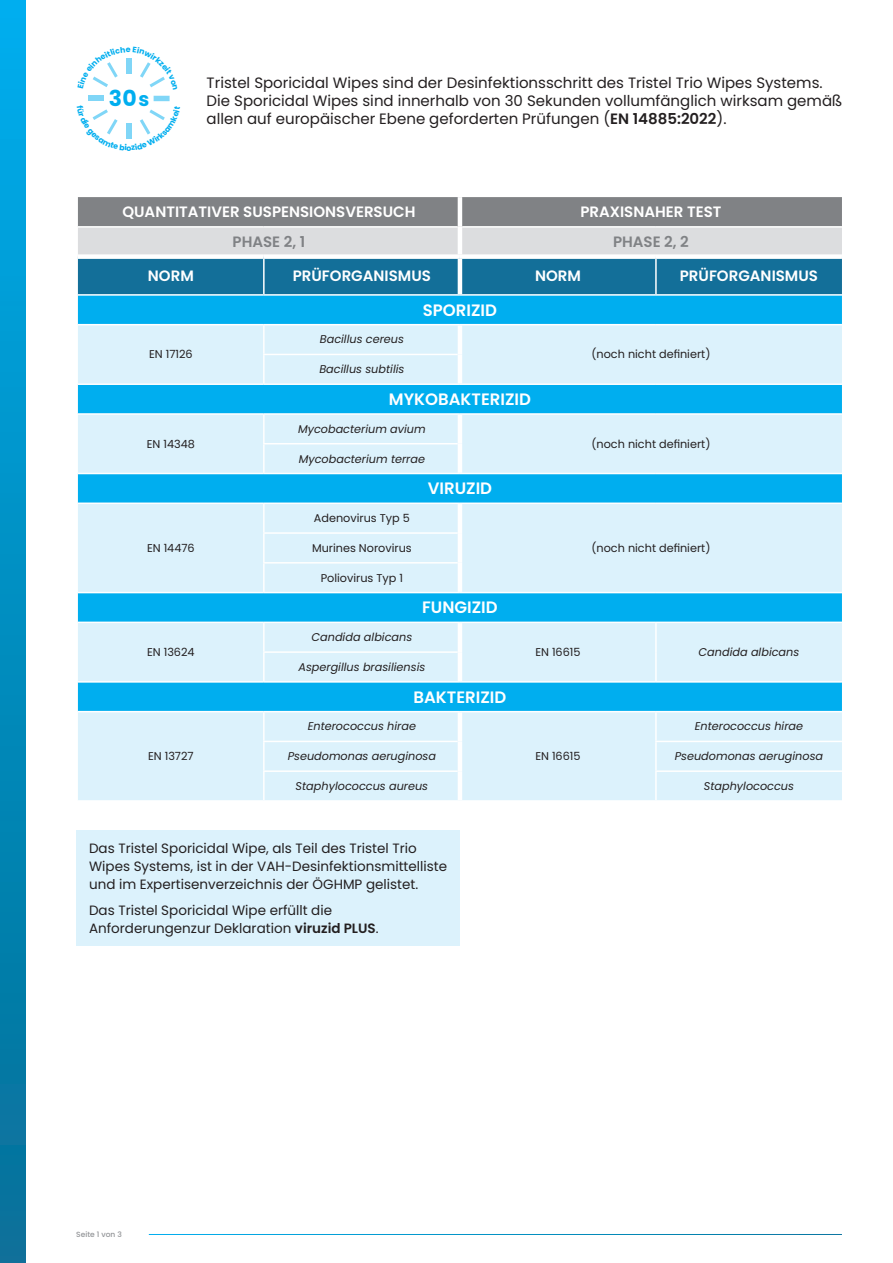
<style>
.page{position:relative;width:893px;height:1263px;background:#fff}
.page>*{position:absolute;margin:0;border:0;box-sizing:border-box;transform-origin:0 0}
.t1{font:700 21.9px "Poppins";color:#00aeef}
.t2{font:600 16.5px "Poppins";color:#fff}
.t3{font:15px/18px "Poppins";color:#231f20}
.t4{font:600 15px "Poppins";color:#fff}
.t5{font:600 15px "Poppins";color:#808285}
.t6{font:13.5px/18px "Poppins";color:#231f20}
.t7{font:italic 11.25px "Poppins";color:#231f20}
.t8{font:11.25px "Poppins";color:#231f20}
.t9{font:500 7.5px "Poppins";color:#939598}
.s1{font-size:19.5px}
.s2{font-weight:600}
</style>
<div class="page">
<div style="left:76px;top:831px;width:384px;height:115px;background:#dcf2fc"></div>
<svg style="left:78px;top:197px;width:764px;height:97px;background:#7095a6"></svg>
<div style="left:78px;top:296px;width:764px;height:28px;background:#00aeef"></div>
<svg style="left:78px;top:325px;width:764px;height:475px;background:#a6e1f8"></svg>
<hr style="left:263px;top:259px;width:2px;height:35px;background:#fff">
<hr style="left:655px;top:259px;width:2px;height:35px;background:#fff">
<hr style="left:263px;top:325px;width:2px;height:29px;background:#fff">
<hr style="left:263px;top:354px;width:195px;height:1px;background:#fff">
<hr style="left:263px;top:355px;width:2px;height:28px;background:#fff">
<hr style="left:78px;top:383px;width:186px;height:2px;background:#fff">
<hr style="left:264px;top:383px;width:196px;height:2px;background:#fff">
<hr style="left:460px;top:383px;width:196px;height:2px;background:#fff">
<hr style="left:656px;top:383px;width:186px;height:2px;background:#fff">
<hr style="left:78px;top:413px;width:186px;height:2px;background:#fff">
<hr style="left:264px;top:413px;width:196px;height:2px;background:#fff">
<hr style="left:263px;top:415px;width:2px;height:28px;background:#fff">
<hr style="left:460px;top:413px;width:196px;height:2px;background:#fff">
<hr style="left:656px;top:413px;width:186px;height:2px;background:#fff">
<hr style="left:263px;top:443px;width:195px;height:1px;background:#fff">
<hr style="left:263px;top:444px;width:2px;height:29px;background:#fff">
<hr style="left:78px;top:473px;width:186px;height:1px;background:#fff">
<hr style="left:264px;top:473px;width:196px;height:1px;background:#fff">
<hr style="left:460px;top:473px;width:196px;height:1px;background:#fff">
<hr style="left:656px;top:473px;width:186px;height:1px;background:#fff">
<hr style="left:78px;top:502px;width:186px;height:2px;background:#fff">
<hr style="left:264px;top:502px;width:196px;height:2px;background:#fff">
<hr style="left:263px;top:504px;width:2px;height:28px;background:#fff">
<hr style="left:460px;top:502px;width:196px;height:2px;background:#fff">
<hr style="left:656px;top:502px;width:186px;height:2px;background:#fff">
<hr style="left:263px;top:532px;width:195px;height:2px;background:#fff">
<hr style="left:263px;top:534px;width:2px;height:28px;background:#fff">
<hr style="left:263px;top:562px;width:195px;height:1px;background:#fff">
<hr style="left:263px;top:563px;width:2px;height:29px;background:#fff">
<hr style="left:78px;top:592px;width:186px;height:1px;background:#fff">
<hr style="left:264px;top:592px;width:196px;height:1px;background:#fff">
<hr style="left:460px;top:592px;width:196px;height:1px;background:#fff">
<hr style="left:656px;top:592px;width:186px;height:1px;background:#fff">
<hr style="left:78px;top:622px;width:186px;height:1px;background:#fff">
<hr style="left:264px;top:622px;width:196px;height:1px;background:#fff">
<hr style="left:263px;top:623px;width:2px;height:28px;background:#fff">
<hr style="left:460px;top:622px;width:196px;height:1px;background:#fff">
<hr style="left:656px;top:622px;width:186px;height:1px;background:#fff">
<hr style="left:655px;top:623px;width:2px;height:29px;background:#fff">
<hr style="left:263px;top:651px;width:195px;height:2px;background:#fff">
<hr style="left:263px;top:653px;width:2px;height:28px;background:#fff">
<hr style="left:655px;top:652px;width:2px;height:29px;background:#fff">
<hr style="left:78px;top:681px;width:186px;height:2px;background:#fff">
<hr style="left:264px;top:681px;width:196px;height:2px;background:#fff">
<hr style="left:460px;top:681px;width:196px;height:2px;background:#fff">
<hr style="left:656px;top:681px;width:186px;height:2px;background:#fff">
<hr style="left:78px;top:711px;width:186px;height:1px;background:#fff">
<hr style="left:264px;top:711px;width:196px;height:1px;background:#fff">
<hr style="left:263px;top:712px;width:2px;height:29px;background:#fff">
<hr style="left:460px;top:711px;width:196px;height:1px;background:#fff">
<hr style="left:656px;top:711px;width:186px;height:1px;background:#fff">
<hr style="left:655px;top:712px;width:2px;height:29px;background:#fff">
<hr style="left:263px;top:741px;width:195px;height:1px;background:#fff">
<hr style="left:263px;top:742px;width:2px;height:28px;background:#fff">
<hr style="left:655px;top:741px;width:187px;height:1px;background:#fff">
<hr style="left:655px;top:742px;width:2px;height:28px;background:#fff">
<hr style="left:263px;top:770px;width:195px;height:2px;background:#fff">
<hr style="left:263px;top:772px;width:2px;height:28px;background:#fff">
<hr style="left:655px;top:770px;width:187px;height:2px;background:#fff">
<hr style="left:655px;top:772px;width:2px;height:28px;background:#fff">
<hr style="left:78px;top:226px;width:186px;height:2px;background:#fff">
<hr style="left:264px;top:226px;width:194px;height:2px;background:#fff">
<hr style="left:462px;top:226px;width:194px;height:2px;background:#fff">
<hr style="left:656px;top:226px;width:186px;height:2px;background:#fff">
<div style="left:78px;top:254px;width:186px;height:5px;background:#fff"></div>
<div style="left:264px;top:254px;width:196px;height:5px;background:#fff"></div>
<div style="left:460px;top:254px;width:196px;height:5px;background:#fff"></div>
<div style="left:656px;top:254px;width:186px;height:5px;background:#fff"></div>
<hr style="left:458px;top:197px;width:4px;height:30px;background:#fff">
<hr style="left:458px;top:227px;width:4px;height:27px;background:#fff">
<hr style="left:458px;top:259px;width:4px;height:35px;background:#fff">
<hr style="left:458px;top:325px;width:4px;height:29px;background:#fff">
<hr style="left:458px;top:354px;width:4px;height:29px;background:#fff">
<hr style="left:458px;top:415px;width:4px;height:29px;background:#fff">
<hr style="left:458px;top:444px;width:4px;height:29px;background:#fff">
<hr style="left:458px;top:504px;width:4px;height:29px;background:#fff">
<hr style="left:458px;top:533px;width:4px;height:30px;background:#fff">
<hr style="left:458px;top:563px;width:4px;height:29px;background:#fff">
<hr style="left:458px;top:623px;width:4px;height:29px;background:#fff">
<hr style="left:458px;top:652px;width:4px;height:29px;background:#fff">
<hr style="left:458px;top:712px;width:4px;height:29px;background:#fff">
<hr style="left:458px;top:741px;width:4px;height:30px;background:#fff">
<hr style="left:458px;top:771px;width:4px;height:29px;background:#fff">
<div style="left:0;top:0;width:26px;height:1263px;background:linear-gradient(to bottom,#00adec,#056f96)"></div>
<div style="left:88px;top:96px;width:16px;height:5px;background:#80d6f7"></div>
<div style="left:154px;top:96px;width:16px;height:5px;background:#80d6f7"></div>
<svg style="left:93px;top:58px;width:72px;height:30px"></svg>
<svg style="left:92px;top:109px;width:73px;height:30px"></svg>
<h1 class="t1" style="left:109px;top:89px;width:42px">30 <span class="s1">s</span></h1>
<p class="t3" style="left:207px;top:74px;width:637px">Tristel Sporicidal Wipes sind der Desinfektionsschritt des Tristel Trio Wipes Systems.<br>Die Sporicidal Wipes sind innerhalb von 30 Sekunden vollumfänglich wirksam gemäß allen auf europäischer Ebene geforderten Prüfungen (<span class="s2">EN 14885:2022</span>).</p>
<h3 class="t4" style="left:122px;top:203px;width:295px">QUANTITATIVER SUSPENSIONSVERSUCH</h3>
<h3 class="t4" style="left:580px;top:203px;width:143px">PRAXISNAHER TEST</h3>
<h3 class="t5" style="left:233px;top:233px;width:74px">PHASE 2, 1</h3>
<h3 class="t5" style="left:613px;top:233px;width:77px">PHASE 2, 2</h3>
<h3 class="t4" style="left:148px;top:267px;width:47px">NORM</h3>
<h3 class="t4" style="left:293px;top:267px;width:140px">PRÜFORGANISMUS</h3>
<h3 class="t4" style="left:535px;top:267px;width:47px">NORM</h3>
<h3 class="t4" style="left:680px;top:267px;width:140px">PRÜFORGANISMUS</h3>
<h2 class="t2" style="left:423px;top:300px;width:76px">SPORIZID</h2>
<p class="t8" style="left:149px;top:348px;width:45px">EN 17126</p>
<p class="t7" style="left:320px;top:335px;width:86px">Bacillus cereus</p>
<p class="t8" style="left:591px;top:348px;width:120px">(noch nicht definiert)</p>
<p class="t7" style="left:319px;top:365px;width:87px">Bacillus subtilis</p>
<h2 class="t2" style="left:389px;top:389px;width:143px">MYKOBAKTERIZID</h2>
<p class="t8" style="left:147px;top:437px;width:50px">EN 14348</p>
<p class="t7" style="left:298px;top:424px;width:129px">Mycobacterium avium</p>
<p class="t8" style="left:591px;top:437px;width:120px">(noch nicht definiert)</p>
<p class="t7" style="left:299px;top:454px;width:128px">Mycobacterium terrae</p>
<h2 class="t2" style="left:428px;top:478px;width:66px">VIRUZID</h2>
<p class="t8" style="left:147px;top:541px;width:49px">EN 14476</p>
<p class="t8" style="left:314px;top:511px;width:98px">Adenovirus Typ 5</p>
<p class="t8" style="left:312px;top:541px;width:101px">Murines Norovirus</p>
<p class="t8" style="left:591px;top:541px;width:120px">(noch nicht definiert)</p>
<p class="t8" style="left:321px;top:571px;width:84px">Poliovirus Typ 1</p>
<h2 class="t2" style="left:422px;top:598px;width:77px">FUNGIZID</h2>
<p class="t7" style="left:312px;top:632px;width:102px">Candida albicans</p>
<p class="t8" style="left:147px;top:645px;width:49px">EN 13624</p>
<p class="t8" style="left:535px;top:645px;width:47px">EN 16615</p>
<p class="t7" style="left:699px;top:647px;width:102px">Candida albicans</p>
<p class="t7" style="left:298px;top:662px;width:128px">Aspergillus brasiliensis</p>
<h2 class="t2" style="left:414px;top:687px;width:94px">BAKTERIZID</h2>
<p class="t7" style="left:308px;top:722px;width:110px">Enterococcus hirae</p>
<p class="t7" style="left:695px;top:722px;width:110px">Enterococcus hirae</p>
<p class="t8" style="left:148px;top:750px;width:47px">EN 13727</p>
<p class="t7" style="left:288px;top:752px;width:150px">Pseudomonas aeruginosa</p>
<p class="t7" style="left:675px;top:752px;width:150px">Pseudomonas aeruginosa</p>
<p class="t7" style="left:296px;top:781px;width:134px">Staphylococcus aureus</p>
<p class="t7" style="left:704px;top:781px;width:92px">Staphylococcus</p>
<p class="t8" style="left:535px;top:750px;width:47px">EN 16615</p>
<p class="t6" style="left:89px;top:839px;width:360px">Das Tristel Sporicidal Wipe, als Teil des Tristel Trio<br>Wipes Systems, ist in der VAH-Desinfektionsmittelliste und im Expertisenverzeichnis der ÖGHMP gelistet.</p>
<p class="t6" style="left:89px;top:902px;width:291px">Das Tristel Sporicidal Wipe erfüllt die<br>Anforderungenzur Deklaration <span class="s2">viruzid PLUS</span>.</p>
<p class="t9" style="left:76px;top:1230px;width:47px">Seite 1 von 3</p>
</div>
